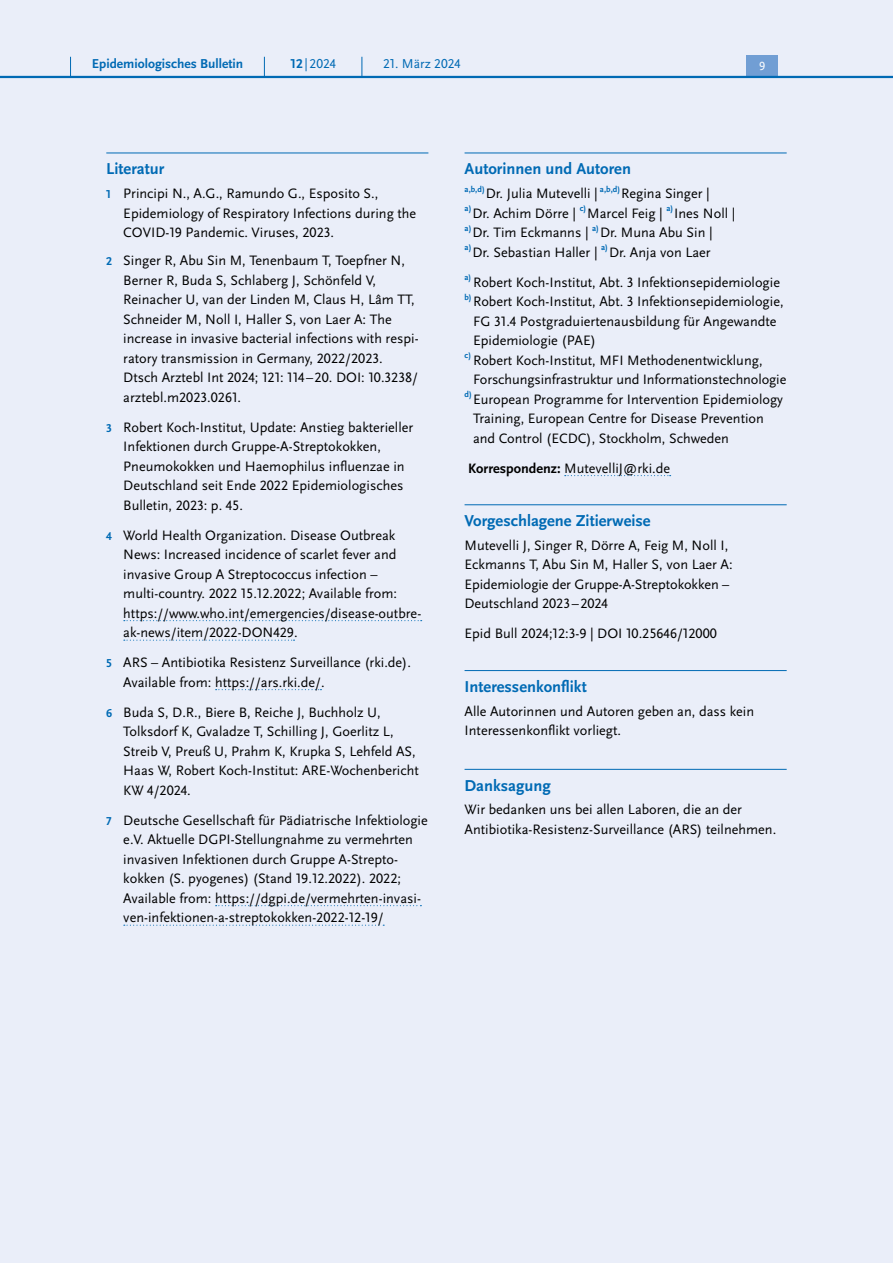
<style>
.page{position:relative;width:893px;height:1263px;background:#fff}
.page>*{position:absolute;margin:0;border:0;box-sizing:border-box;transform-origin:0 0}
.H4_-_Anhang_allerers{font:700 16.5px "Scala Sans Pro";color:#006ab4}
.P_-_Anhang{font:14.25px/19.5px "Scala Sans Pro";color:#000}
.t1{font:700 13.5px "Scala Sans Pro";color:#006ab4}
.t2{font:13.5px "Scala Sans Pro";color:#006ab4}
.t3{font:12.45px "Scala Sans Pro";color:#fff}
.s1{font-weight:700}
.s2{font-weight:700;font-size:12px;color:#006ab4}
</style>
<div class="page">
<div style="left:0;top:78px;width:893px;height:1185px;background:#eaeef9"></div>
<hr style="left:106px;top:153px;width:322px;height:1px;background:#006ab4">
<svg style="left:124px;top:620px;width:298px;height:1px"></svg>
<svg style="left:124px;top:640px;width:171px;height:1px"></svg>
<svg style="left:216px;top:689px;width:105px;height:1px"></svg>
<svg style="left:216px;top:905px;width:205px;height:1px"></svg>
<svg style="left:124px;top:925px;width:260px;height:1px"></svg>
<hr style="left:465px;top:153px;width:322px;height:1px;background:#006ab4">
<svg style="left:565px;top:475px;width:106px;height:1px"></svg>
<hr style="left:465px;top:504px;width:322px;height:1px;background:#006ab4">
<hr style="left:465px;top:670px;width:322px;height:1px;background:#006ab4">
<hr style="left:465px;top:769px;width:322px;height:1px;background:#006ab4">
<div style="left:0;top:0;width:893px;height:77px;background:#eaeef9"></div>
<div style="left:746px;top:55px;width:32px;height:21px;background:#719ed4"></div>
<hr style="left:0;top:76px;width:893px;height:2px;background:#006ab4">
<svg style="left:70px;top:57px;width:1px;height:19px"></svg>
<svg style="left:264px;top:57px;width:1px;height:19px"></svg>
<svg style="left:362px;top:57px;width:1px;height:19px"></svg>
<p class="t1" style="left:92px;top:55px;width:153px">Epidemiologisches Bulletin</p>
<p class="t2" style="left:291px;top:55px;width:47px"><span class="s1">12</span> |2024</p>
<p class="t2" style="left:383px;top:55px;width:79px">21. März 2024</p>
<p class="t3" style="left:759px;top:59px;width:8px">9</p>
<h4 class="H4_-_Anhang_allerers" style="left:106px;top:159px;width:60px">Literatur</h4>
<p class="P_-_Anhang" style="left:123px;top:184px;width:294px;text-indent:-17px"><span class="s2">1</span> Principi N., A.G., Ramundo G., Esposito S.,<br>Epidemiology of Respiratory Infections during the<br>COVID-19 Pandemic. Viruses, 2023.</p>
<p class="P_-_Anhang" style="left:123px;top:251px;width:297px;text-indent:-17px"><span class="s2">2</span> Singer R, Abu Sin M, Tenenbaum T, Toepfner N, Berner R, Buda S, Schlaberg J, Schönfeld V, Reinacher U, van der Linden M, Claus H, Lâm TT, Schneider M, Noll I, Haller S, von Laer A: The increase in invasive bacterial infections with respi&shy;ratory transmission in Germany, 2022/2023.<br>Dtsch Arztebl Int 2024; 121: 114–20. DOI: 10.3238/ arztebl.m2023.0261.</p>
<p class="P_-_Anhang" style="left:123px;top:417px;width:291px;text-indent:-17px"><span class="s2">3</span> Robert Koch-Institut, Update: Anstieg bakterieller Infektionen durch Gruppe-A-Streptokokken, Pneumokokken und Haemophilus influenzae in Deutschland seit Ende 2022 Epidemiologisches Bulletin, 2023: p. 45.</p>
<p class="P_-_Anhang" style="left:123px;top:525px;width:299px;text-indent:-17px"><span class="s2">4</span> World Health Organization. Disease Outbreak News: Increased incidence of scarlet fever and invasive Group A Streptococcus infection – multi-country. 2022 15.12.2022; Available from: https://www.who.int/emergencies/disease-outbre&shy;ak-news/item/2022-DON429.</p>
<p class="P_-_Anhang" style="left:123px;top:653px;width:289px;text-indent:-17px"><span class="s2">5</span> ARS – Antibiotika Resistenz Surveillance (rki.de).<br>Available from: https://ars.rki.de/.</p>
<p class="P_-_Anhang" style="left:123px;top:702px;width:297px;text-indent:-17px"><span class="s2">6</span> Buda S, D.R., Biere B, Reiche J, Buchholz U, Tolksdorf K, Gvaladze T, Schilling J, Goerlitz L, Streib V, Preuß U, Prahm K, Krupka S, Lehfeld AS, Haas W, Robert Koch-Institut: ARE-Wochenbericht KW 4/2024.</p>
<p class="P_-_Anhang" style="left:123px;top:810px;width:306px;text-indent:-17px"><span class="s2">7</span> Deutsche Gesellschaft für Pädiatrische Infektiologie e.V. Aktuelle DGPI-Stellungnahme zu vermehrten invasiven Infektionen durch Gruppe A-Strepto&shy;kokken (S. pyogenes) (Stand 19.12.2022). 2022; Available from: https://dgpi.de/vermehrten-invasi&shy;ven-infektionen-a-streptokokken-2022-12-19/</p>
<h4 class="H4_-_Anhang_allerers" style="left:465px;top:159px;width:168px">Autorinnen und Autoren</h4>
<p class="P_-_Anhang" style="left:465px;top:184px;width:272px"><sup>a,b,d)</sup>Dr. Julia Mutevelli | <sup>a,b,d)</sup>Regina Singer | <sup>a)</sup>Dr. Achim Dörre | <sup>c)</sup>Marcel Feig | <sup>a)</sup>Ines Noll | <sup>a)</sup>Dr. Tim Eckmanns | <sup>a)</sup>Dr. Muna Abu Sin | <sup>a)</sup>Dr. Sebastian Haller | <sup>a)</sup>Dr. Anja von Laer</p>
<p class="P_-_Anhang" style="left:465px;top:272px;width:317px"><sup>a)</sup> Robert Koch-Institut, Abt. 3 Infektionsepidemiologie</p>
<p class="P_-_Anhang" style="left:473px;top:292px;width:312px;text-indent:-9px"><sup>b)</sup> Robert Koch-Institut, Abt. 3 Infektionsepidemiologie,<br>FG 31.4 Postgraduiertenausbildung für Angewandte<br>Epidemiologie (PAE)</p>
<p class="P_-_Anhang" style="left:473px;top:350px;width:315px;text-indent:-9px"><sup>c)</sup> Robert Koch-Institut, MFI Methodenentwicklung,<br>Forschungsinfrastruktur und Informationstechnologie</p>
<p class="P_-_Anhang" style="left:473px;top:389px;width:311px;text-indent:-9px"><sup>d)</sup> European Programme for Intervention Epidemiology<br>Training, European Centre for Disease Prevention and Control (ECDC), Stockholm, Schweden</p>
<p class="P_-_Anhang" style="left:468px;top:458px;width:204px"><span class="s1">Korrespondenz:</span> MutevelliJ@rki.de</p>
<h4 class="H4_-_Anhang_allerers" style="left:465px;top:511px;width:188px">Vorgeschlagene Zitierweise</h4>
<p class="P_-_Anhang" style="left:465px;top:535px;width:270px">Mutevelli J, Singer R, Dörre A, Feig M, Noll I, Eckmanns T, Abu Sin M, Haller S, von Laer A:<br>Epidemiologie der Gruppe-A-Streptokokken – Deutschland 2023–2024</p>
<p class="P_-_Anhang" style="left:465px;top:624px;width:254px">Epid Bull 2024;12:3-9 | DOI 10.25646/12000</p>
<h4 class="H4_-_Anhang_allerers" style="left:465px;top:677px;width:124px">Interessenkonflikt</h4>
<p class="P_-_Anhang" style="left:465px;top:701px;width:291px">Alle Autorinnen und Autoren geben an, dass kein<br>Interessenkonflikt vorliegt.</p>
<h4 class="H4_-_Anhang_allerers" style="left:465px;top:776px;width:88px">Danksagung</h4>
<p class="P_-_Anhang" style="left:465px;top:800px;width:313px">Wir bedanken uns bei allen Laboren, die an der<br>Antibiotika-Resistenz-Surveillance (ARS) teilnehmen.</p>
</div>
